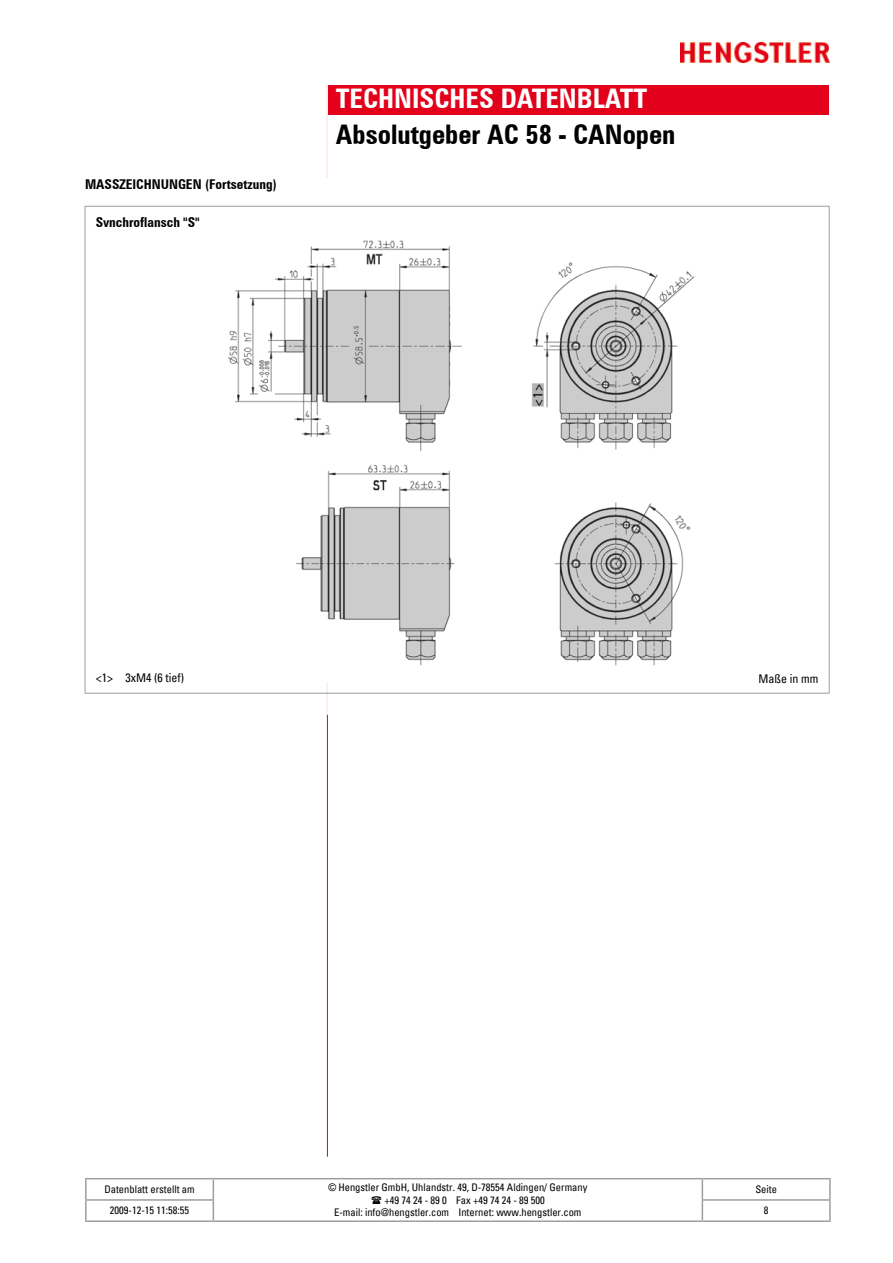
<style>
.page{position:relative;width:893px;height:1263px;background:#fff}
.page>*{position:absolute;margin:0;border:0;box-sizing:border-box;transform-origin:0 0}
.t1{font:700 condensed 27px "Zurich BT";color:#000}
.t2{font:700 condensed 27px "Zurich BT";color:#fff}
.t3{font:700 condensed 13.5px "Zurich BT";color:#000}
.t4{font:condensed 12px "Univers";color:#000}
.t5{font:condensed 10.5px "Univers";color:#000}
.s1{font-family:"Arial";font-stretch:normal}
</style>
<div class="page">
<img style="left:680px;top:43px;width:149px;height:20px">
<div style="left:327px;top:85px;width:502px;height:30px;background:#e2001a"></div>
<hr style="left:327px;top:85px;width:1px;height:1072px;background:#e2001a">
<hr style="left:327px;top:85px;width:1px;height:106px;background:#fff">
<div style="left:85px;top:179px;width:744px;height:38px;background:#fff"></div>
<hr style="left:85px;top:1178px;width:128px;height:1px;background:#9c9e9f">
<hr style="left:85px;top:1179px;width:2px;height:20px;background:#9c9e9f">
<hr style="left:213px;top:1178px;width:489px;height:1px;background:#9c9e9f">
<hr style="left:702px;top:1178px;width:129px;height:1px;background:#9c9e9f">
<hr style="left:829px;top:1179px;width:2px;height:20px;background:#9c9e9f">
<hr style="left:85px;top:1199px;width:129px;height:2px;background:#9c9e9f">
<svg style="left:85px;top:1201px;width:2px;height:19px"></svg>
<svg style="left:213px;top:1179px;width:1px;height:41px"></svg>
<hr style="left:702px;top:1199px;width:129px;height:2px;background:#9c9e9f">
<svg style="left:702px;top:1179px;width:1px;height:41px"></svg>
<svg style="left:829px;top:1201px;width:2px;height:19px"></svg>
<hr style="left:85px;top:1220px;width:128px;height:2px;background:#9c9e9f">
<hr style="left:213px;top:1220px;width:489px;height:2px;background:#9c9e9f">
<hr style="left:702px;top:1220px;width:129px;height:2px;background:#9c9e9f">
<svg style="left:327px;top:693px;width:1px;height:22px"></svg>
<hr style="left:327px;top:206px;width:1px;height:487px;background:#fff">
<img style="left:228px;top:240px;width:467px;height:426px">
<p class="t3" style="left:85px;top:176px;width:193px">MASSZEICHNUNGEN (Fortsetzung)</p>
<p class="t3" style="left:96px;top:214px;width:106px">Synchroflansch "S"</p>
<h1 class="t2" style="left:336px;top:82px;width:313px">TECHNISCHES DATENBLATT</h1>
<h1 class="t1" style="left:336px;top:118px;width:341px">Absolutgeber AC 58 - CANopen</h1>
<p class="t4" style="left:96px;top:670px;width:90px">&lt;1&gt; 3xM4 (6 tief)</p>
<p class="t4" style="left:759px;top:670px;width:61px">Maße in mm</p>
<p class="t5" style="left:104px;top:1182px;width:92px">Datenblatt erstellt am</p>
<p class="t5" style="left:328px;top:1180px;width:261px"><span class="s1">©</span> Hengstler GmbH, Uhlandstr. 49, D-78554 Aldingen/ Germany</p>
<p class="t5" style="left:385px;top:1193px;width:162px">+49 74 24 - 89 0 Fax +49 74 24 - 89 500</p>
<p class="t5" style="left:334px;top:1206px;width:249px">E-mail: info@hengstler.com Internet: www.hengstler.com</p>
<p class="t5" style="left:755px;top:1182px;width:23px">Seite</p>
<p class="t5" style="left:110px;top:1204px;width:81px">2009-12-15 11:58:55</p>
<p class="t5" style="left:764px;top:1204px;width:6px">8</p>
</div>
